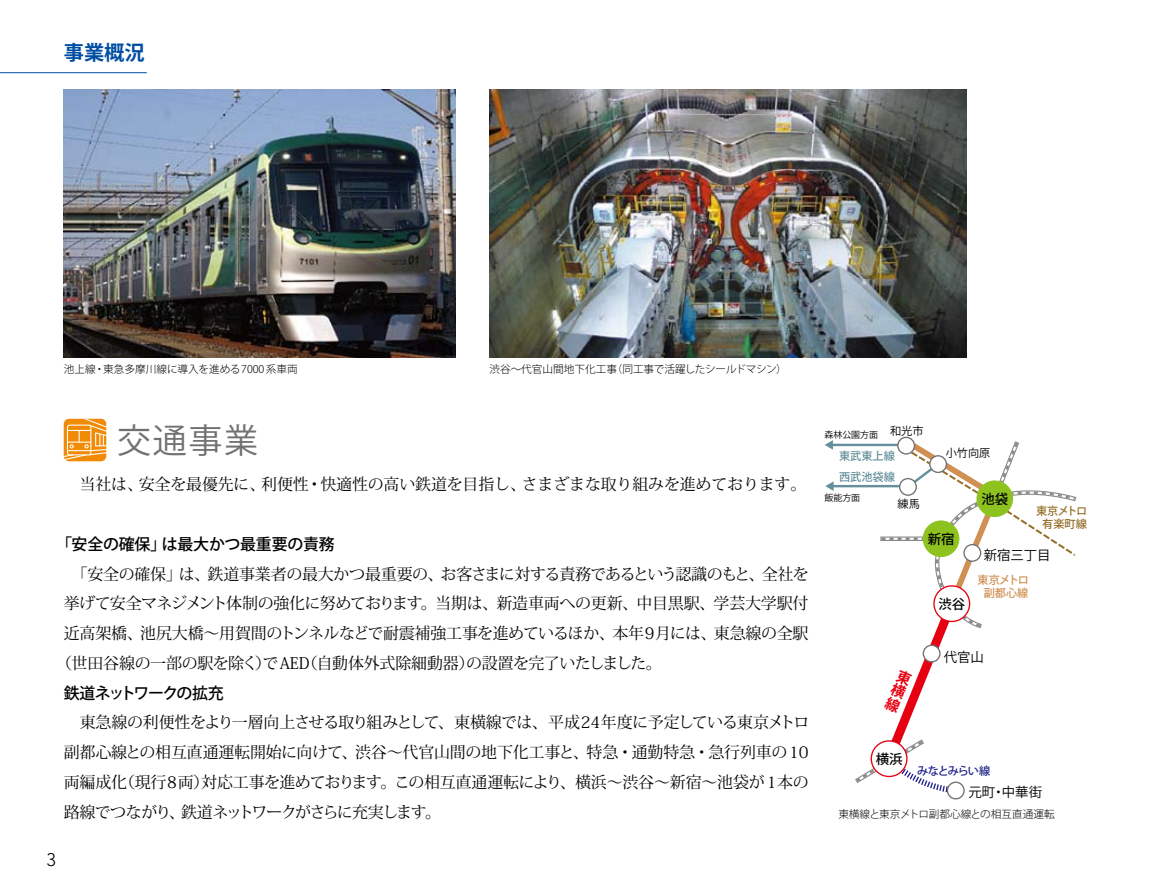
<style>
.page{position:relative;width:1149px;height:893px;background:#fff}
.page>*{position:absolute;margin:0;border:0;box-sizing:border-box;transform-origin:0 0}
.t1{font:34.05px "Koz Go Pro";color:#727172}
.t2{font:700 20.25px "Koz Go Pro";color:#004ea2}
.t3{font:300 18px "Avenir";color:#000}
.t4{font:15.9px/29.7px "Koz Min Pro";letter-spacing:-.01em;color:#000;text-align:justify}
.t5{font:500 15.9px "Koz Go Pro";letter-spacing:-.02em;color:#000}
.t6{font:500 15.9px "Koz Go Pro";letter-spacing:-.095em;color:#000}
.t7{font:13.35px "Koz Go Pro";color:#000}
.t8{font:500 13.35px "Koz Go Pro";color:#000}
.t9{font:500 11.1px "Koz Go Pro";color:#648f9b}
.t10{font:11.1px "Koz Go Pro";color:#000}
.t11{font:500 11.1px/13.2px "Koz Go Pro";color:#d09053;text-align:center}
.t12{font:500 11.1px/13.2px "Koz Go Pro";color:#946f29;text-align:center}
.t13{font:500 11.1px "Koz Go Pro";letter-spacing:-.095em;color:#1d2088}
.t14{font:300 10.65px "Koz Go Pro";color:#000}
.t15{font:9px "Koz Go Pro";color:#000}
</style>
<div class="page">
<img style="left:64px;top:90px;width:391px;height:267px">
<img style="left:489px;top:89px;width:476px;height:268px">
<svg style="left:63px;top:418px;width:44px;height:43px;background:#f4a845"></svg>
<hr style="left:0;top:72px;width:147px;height:1px;background:#004ea2">
<hr style="left:830px;top:444px;width:76px;height:2px;background:#648f9b">
<svg style="left:824px;top:440px;width:8px;height:9px"></svg>
<hr style="left:831px;top:485px;width:75px;height:2px;background:#648f9b">
<svg style="left:825px;top:482px;width:8px;height:9px"></svg>
<div style="left:946px;top:782px;width:18px;height:17px;border:1px solid #727172;border-radius:50%"></div>
<svg style="left:853px;top:436px;width:224px;height:361px"></svg>
<p class="t2" style="left:64px;top:40px;width:82px">事業概況</p>
<p class="t14" style="left:64px;top:362px;width:235px">池上線・東急多摩川線に導入を進める7000 系車両</p>
<p class="t14" style="left:489px;top:362px;width:299px">渋谷〜代官山間地下化工事（同工事で活躍したシールドマシン）</p>
<h1 class="t1" style="left:117px;top:418px;width:143px">交通事業</h1>
<p class="t4" style="left:64px;top:469px;width:743px">　当社は、安全を最優先に、利便性・快適性の高い鉄道を目指し、さまざまな取り組みを進めております。</p>
<p class="t5" style="left:56px;top:534px;width:280px">「安全の確保」は最大かつ最重要の責務</p>
<p class="t4" style="left:64px;top:558px;width:746px">　「安全の確保」は、鉄道事業者の最大かつ最重要の、お客さまに対する責務であるという認識のもと、全社を</p>
<p class="t4" style="left:64px;top:588px;width:746px">挙げて安全マネジメント体制の強化に努めております。当期は、新造車両への更新、中目黒駅、学芸大学駅付</p>
<p class="t4" style="left:64px;top:618px;width:746px">近高架橋、池尻大橋〜用賀間のトンネルなどで耐震補強工事を進めているほか、本年9月には、東急線の全駅</p>
<p class="t4" style="left:56px;top:648px;width:607px">（世田谷線の一部の駅を除く）でAED（自動体外式除細動器）の設置を完了いたしました。</p>
<p class="t6" style="left:64px;top:683px;width:161px">鉄道ネットワークの拡充</p>
<p class="t4" style="left:64px;top:707px;width:746px">　東急線の利便性をより一層向上させる取り組みとして、東横線では、平成24年度に予定している東京メトロ副都心線との相互直通運転開始に向けて、渋谷〜代官山間の地下化工事と、特急・通勤特急・急行列車の10両編成化（現行8両）対応工事を進めております。この相互直通運転により、横浜〜渋谷〜新宿〜池袋が1本の路線でつながり、鉄道ネットワークがさらに充実します。</p>
<p class="t3" style="left:46px;top:849px;width:11px">3</p>
<p class="t15" style="left:824px;top:429px;width:55px">森林公園方面</p>
<p class="t10" style="left:889px;top:423px;width:35px">和光市</p>
<p class="t9" style="left:838px;top:448px;width:57px">東武東上線</p>
<p class="t9" style="left:838px;top:470px;width:57px">西武池袋線</p>
<p class="t15" style="left:824px;top:491px;width:37px">飯能方面</p>
<p class="t10" style="left:897px;top:496px;width:24px">練馬</p>
<p class="t10" style="left:945px;top:446px;width:46px">小竹向原</p>
<p class="t8" style="left:981px;top:491px;width:28px">池袋</p>
<p class="t8" style="left:927px;top:531px;width:28px">新宿</p>
<p class="t12" style="left:1035px;top:505px;width:53px">東京メトロ有楽町線</p>
<p class="t8" style="left:938px;top:596px;width:28px">渋谷</p>
<p class="t7" style="left:983px;top:546px;width:68px">新宿三丁目</p>
<p class="t11" style="left:977px;top:574px;width:53px">東京メトロ副都心線</p>
<p class="t7" style="left:943px;top:649px;width:42px">代官山</p>
<p class="t8" style="left:875px;top:751px;width:28px">横浜</p>
<p class="t13" style="left:916px;top:764px;width:75px">みなとみらい線</p>
<p class="t7" style="left:968px;top:783px;width:75px">元町・中華街</p>
<p class="t14" style="left:838px;top:807px;width:218px">東横線と東京メトロ副都心線との相互直通運転</p>
</div>
